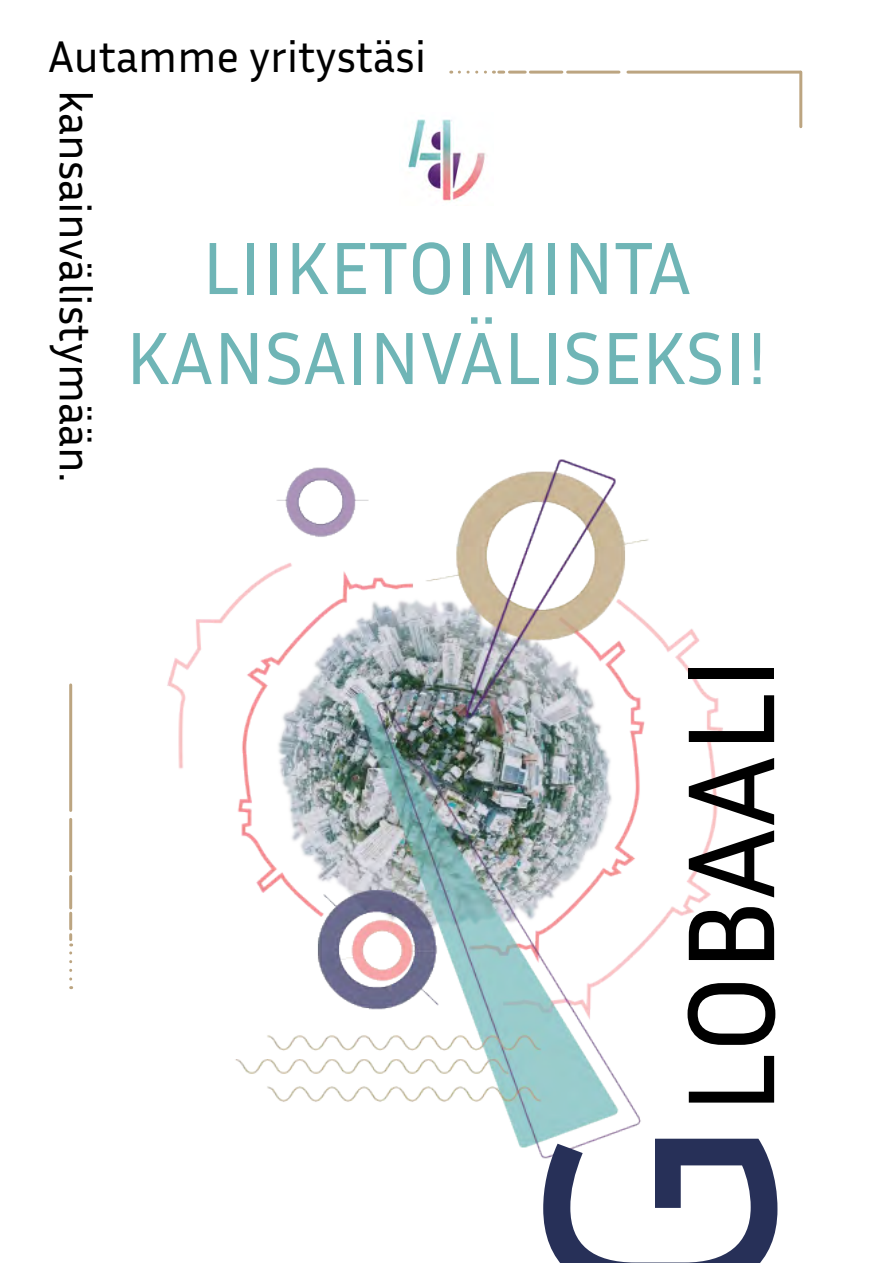
<style>
.page{position:relative;width:893px;height:1263px;background:#fff}
.page>*{position:absolute;margin:0;border:0;box-sizing:border-box;transform-origin:0 0}
.t1{font:334.65px "Inria Sans";color:#273058}
.t2{font:125.55px "Inria Sans";color:#000}
.t3{font:75px/90px "Inria Sans";color:#6fb5b6;text-align:center}
.t4{font:45px "Inria Sans";color:#000}
</style>
<div class="page">
<img style="left:69px;top:459px;width:654px;height:700px">
<img style="left:408px;top:119px;width:78px;height:82px">
<hr style="left:799px;top:72px;width:3px;height:55px;background:#bca581">
<hr style="left:628px;top:71px;width:172px;height:3px;background:#bca581">
<hr style="left:568px;top:71px;width:51px;height:3px;background:#bca581">
<hr style="left:530px;top:71px;width:32px;height:3px;background:#bca581">
<hr style="left:509px;top:71px;width:16px;height:3px;background:#bca581">
<svg style="left:459px;top:71px;width:45px;height:3px"></svg>
<hr style="left:69px;top:685px;width:3px;height:125px;background:#bca581">
<hr style="left:69px;top:819px;width:3px;height:52px;background:#bca581">
<hr style="left:69px;top:876px;width:3px;height:32px;background:#bca581">
<hr style="left:69px;top:913px;width:3px;height:16px;background:#bca581">
<svg style="left:69px;top:935px;width:3px;height:44px"></svg>
<p class="t4" style="left:48px;top:27px;width:380px">Autamme yritystäsi</p>
<p class="t4" style="left:105px;top:90px;width:393px;rotate:90deg">kansainvälistymään.</p>
<h3 class="t3" style="left:125px;top:221px;width:644px">LIIKETOIMINTA<br>KANSAINVÄLISEKSI!</h3>
<h2 class="t2" style="left:650px;top:1116px;width:463px;rotate:-90deg">LOBAALI</h2>
<h1 class="t1" style="left:443px;top:1318px;width:204px;rotate:-90deg">G</h1>
</div>
